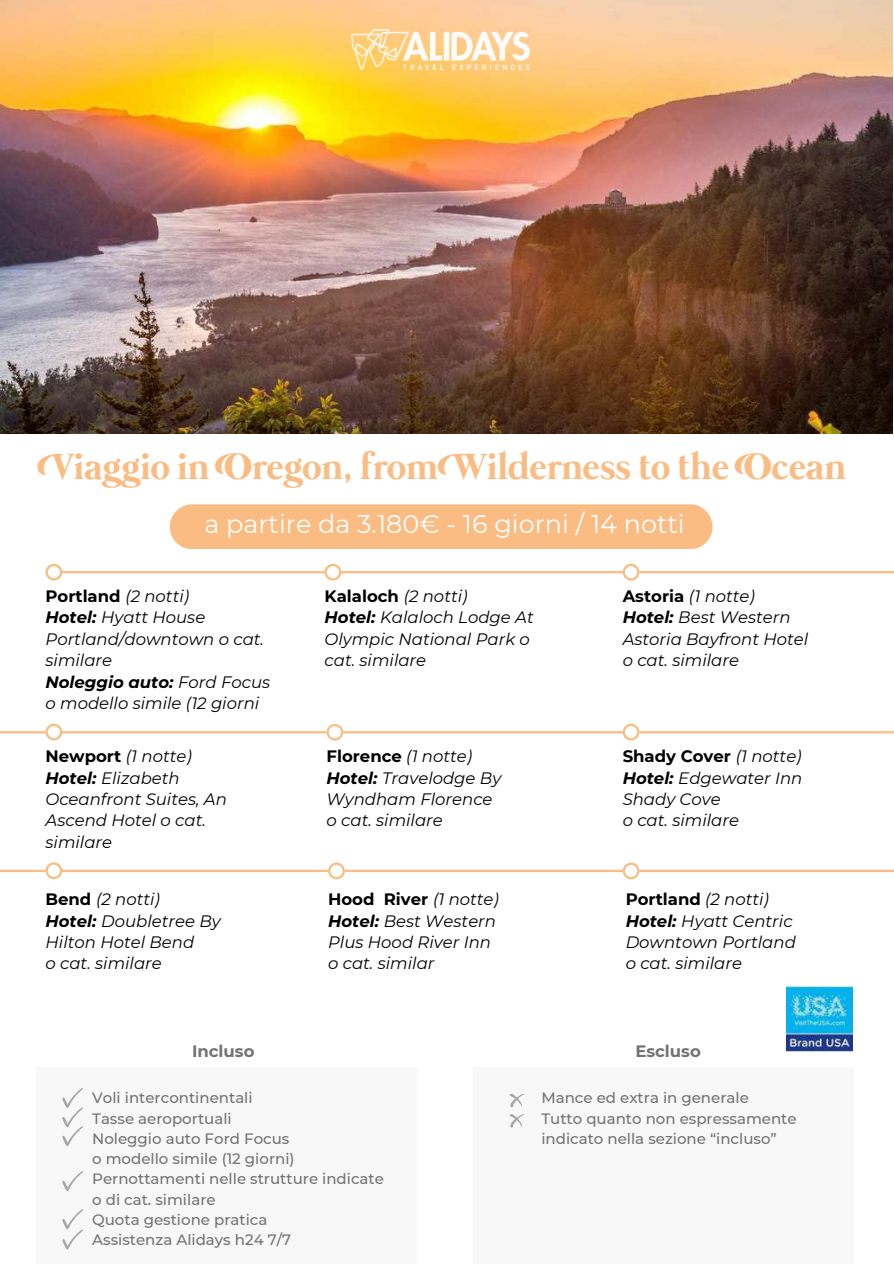
<style>
.page{position:relative;width:894px;height:1264px;background:#fff}
.page>*{position:absolute;margin:0;border:0;box-sizing:border-box;transform-origin:0 0}
.t1{font:700 37.5px "Mermaid Swash Caps";color:#fabc82}
.t2{font:25.5px "Montserrat";color:#fff}
.t3{font:italic 16.5px/21.3px "Montserrat";color:#000}
.t4{font:700 16.5px "Montserrat";color:#737373}
.t5{font:500 15px/20.2px "Montserrat";color:#737373}
.s1{font-weight:700;font-style:normal}
.s2{font-weight:700}
</style>
<div class="page">
<div style="left:170px;top:504px;width:542px;height:45px;background:#fabc82;border-radius:22px"></div>
<img style="left:0;top:0;width:892px;height:433px">
<hr style="left:45px;top:571px;width:848px;height:2px;background:#fabc82">
<hr style="left:0;top:731px;width:893px;height:2px;background:#fabc82">
<svg style="left:45px;top:564px;width:17px;height:16px"></svg>
<svg style="left:324px;top:564px;width:17px;height:16px"></svg>
<svg style="left:622px;top:564px;width:17px;height:16px"></svg>
<svg style="left:45px;top:723px;width:17px;height:17px"></svg>
<svg style="left:326px;top:724px;width:17px;height:16px"></svg>
<svg style="left:622px;top:723px;width:17px;height:17px"></svg>
<hr style="left:0;top:869px;width:893px;height:3px;background:#fabc82">
<svg style="left:45px;top:862px;width:17px;height:17px"></svg>
<svg style="left:328px;top:862px;width:17px;height:17px"></svg>
<svg style="left:622px;top:862px;width:17px;height:17px"></svg>
<div style="left:36px;top:1066px;width:380px;height:197px;background:#f8f8f8"></div>
<svg style="left:62px;top:1088px;width:21px;height:58px"></svg>
<svg style="left:62px;top:1171px;width:21px;height:20px"></svg>
<svg style="left:62px;top:1209px;width:21px;height:40px"></svg>
<div style="left:473px;top:1066px;width:380px;height:197px;background:#f8f8f8"></div>
<svg style="left:509px;top:1093px;width:15px;height:14px"></svg>
<svg style="left:509px;top:1114px;width:15px;height:13px"></svg>
<img style="left:351px;top:30px;width:178px;height:39px">
<img style="left:786px;top:986px;width:65px;height:65px">
<h1 class="t1" style="left:52px;top:451px;width:795px">Viaggio in Oregon, from Wilderness to the Ocean</h1>
<h2 class="t2" style="left:204px;top:508px;width:481px">a partire da 3.180€ - 16 giorni / 14 notti</h2>
<p class="t3" style="left:45px;top:585px;width:226px"><span class="s1">Portland</span> (2 notti)<br><span class="s2">Hotel:</span> Hyatt House<br>Portland/downtown o cat. similare<br><span class="s2">Noleggio auto:</span> Ford Focus o modello simile (12 giorni</p>
<p class="t3" style="left:45px;top:745px;width:183px"><span class="s1">Newport</span> (1 notte)<br><span class="s2">Hotel:</span> Elizabeth<br>Oceanfront Suites, An<br>Ascend Hotel o cat. similare</p>
<p class="t3" style="left:45px;top:888px;width:177px"><span class="s1">Bend</span> (2 notti)<br><span class="s2">Hotel:</span> Doubletree By<br>Hilton Hotel Bend<br>o cat. similare</p>
<p class="t3" style="left:324px;top:585px;width:210px"><span class="s1">Kalaloch</span> (2 notti)<br><span class="s2">Hotel:</span> Kalaloch Lodge At<br>Olympic National Park o cat. similare</p>
<p class="t3" style="left:622px;top:585px;width:187px"><span class="s1">Astoria</span> (1 notte)<br><span class="s2">Hotel:</span> Best Western<br>Astoria Bayfront Hotel o cat. similare</p>
<p class="t3" style="left:326px;top:745px;width:176px"><span class="s1">Florence</span> (1 notte)<br><span class="s2">Hotel:</span> Travelodge By<br>Wyndham Florence o cat. similare</p>
<p class="t3" style="left:328px;top:888px;width:172px"><span class="s1">Hood River</span> (1 notte)<br><span class="s2">Hotel:</span> Best Western<br>Plus Hood River Inn o cat. similar</p>
<p class="t3" style="left:622px;top:745px;width:181px"><span class="s1">Shady Cover</span> (1 notte)<br><span class="s2">Hotel:</span> Edgewater Inn<br>Shady Cove<br>o cat. similare</p>
<p class="t3" style="left:625px;top:888px;width:172px"><span class="s1">Portland</span> (2 notti)<br><span class="s2">Hotel:</span> Hyatt Centric<br>Downtown Portland o cat. similare</p>
<p class="t4" style="left:192px;top:1041px;width:64px">Incluso</p>
<p class="t4" style="left:635px;top:1041px;width:67px">Escluso</p>
<p class="t5" style="left:541px;top:1087px;width:257px">Mance ed extra in generale<br>Tutto quanto non espressamente indicato nella sezione “incluso”</p>
<p class="t5" style="left:92px;top:1087px;width:293px">Voli intercontinentali<br>Tasse aeroportuali<br>Noleggio auto Ford Focus<br>o modello simile (12 giorni)<br>Pernottamenti nelle strutture indicate o di cat. similare<br>Quota gestione pratica<br>Assistenza Alidays h24 7/7</p>
</div>
